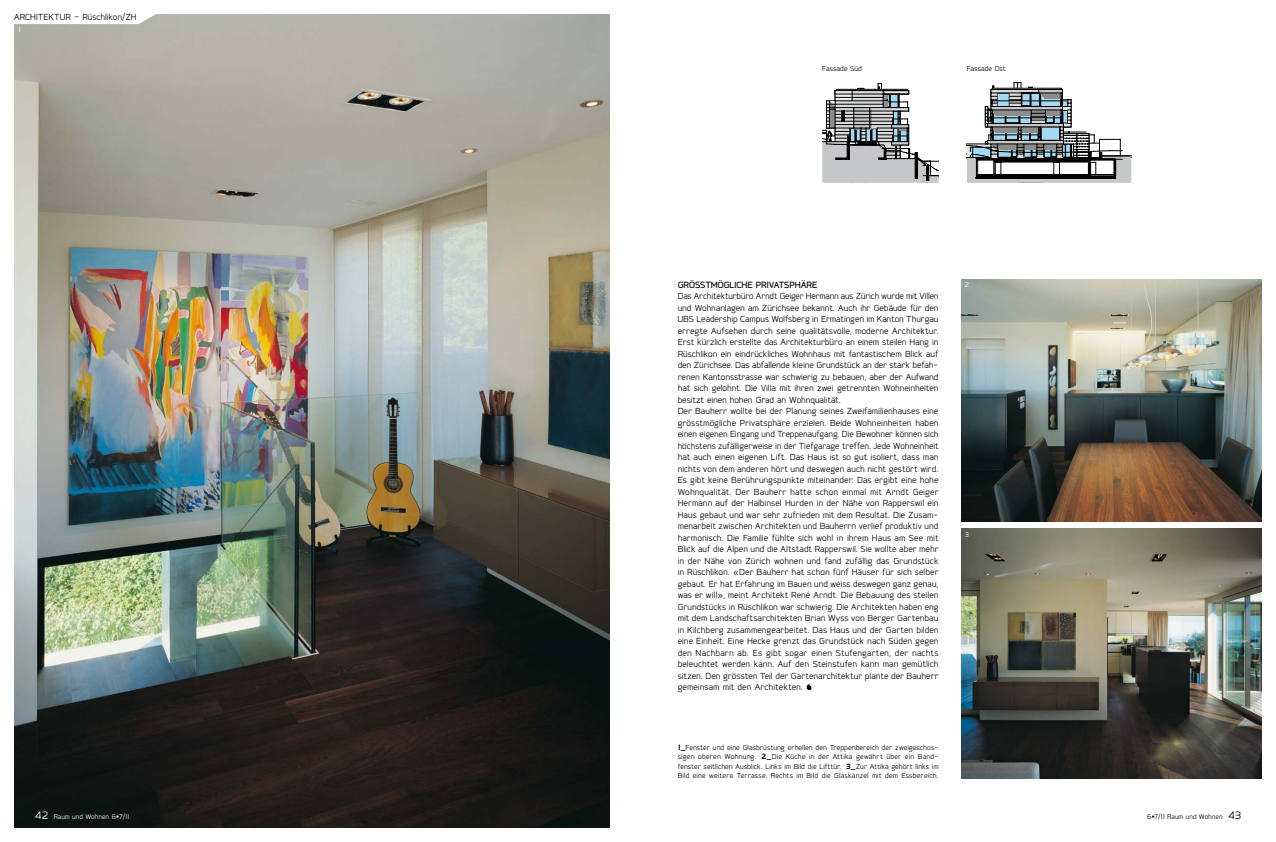
<style>
.page{position:relative;width:1276px;height:842px;background:#fff}
.page>*{position:absolute;margin:0;border:0;box-sizing:border-box;transform-origin:0 0}
.t1{font:11px/11.5px "Coupe";color:#000}
.t2{font:500 11px "Coupe";letter-spacing:-.005em;color:#000}
.t3{font:9px/9.5px "Coupe";letter-spacing:.01em;color:#000;text-align:justify}
.t4{font:9px "Coupe";color:#fff}
.t5{font:8.5px "Coupe";color:#000}
.t6{font:8.5px "Coupe";color:#fff}
.s1{font-size:13.5px}
.s2{font-weight:700}
</style>
<div class="page">
<img style="left:14px;top:14px;width:595px;height:814px">
<svg style="left:14px;top:14px;width:142px;height:10px"></svg>
<svg style="left:806px;top:684px;width:10px;height:6px"></svg>
<svg style="left:967px;top:82px;width:165px;height:101px"></svg>
<svg style="left:822px;top:83px;width:116px;height:100px"></svg>
<img style="left:961px;top:279px;width:300px;height:243px">
<img style="left:961px;top:529px;width:300px;height:249px">
<p class="t1" style="left:14px;top:11px;width:124px">ARCHITEKTUR — Rüschlikon/ZH</p>
<p class="t4" style="left:19px;top:25px;width:4px">1</p>
<p class="t6" style="left:34px;top:813px;width:97px"><span class="s1">42</span> Raum und Wohnen 6•7/11</p>
<p class="t3" style="left:822px;top:63px;width:41px">Fassade Süd</p>
<p class="t3" style="left:967px;top:63px;width:40px">Fassade Ost</p>
<p class="t2" style="left:677px;top:279px;width:141px">Grösstmögliche Privatsphäre</p>
<p class="t1" style="left:677px;top:291px;width:262px">Das Architekturbüro Arndt Geiger Hermann aus Zürich wurde mit Villen und Wohnanlagen am Zürichsee bekannt. Auch ihr Gebäude für den UBS Leadership Campus Wolfsberg in Ermatingen im Kanton Thurgau erregte Aufsehen durch seine qualitätsvolle, moderne Architektur.<br>Erst kürzlich erstellte das Architekturbüro an einem steilen Hang in Rüschlikon ein eindrückliches Wohnhaus mit fantastischem Blick auf den Zürichsee. Das abfallende kleine Grundstück an der stark befah&shy;renen Kantonsstrasse war schwierig zu bebauen, aber der Aufwand hat sich gelohnt. Die Villa mit ihren zwei getrennten Wohneinheiten besitzt einen hohen Grad an Wohnqualität.<br>Der Bauherr wollte bei der Planung seines Zweifamilienhauses eine grösstmögliche Privatsphäre erzielen. Beide Wohneinheiten haben einen eigenen Eingang und Treppenaufgang. Die Bewohner können sich höchstens zufälligerweise in der Tiefgarage treffen. Jede Wohneinheit hat auch einen eigenen Lift. Das Haus ist so gut isoliert, dass man nichts von dem anderen hört und deswegen auch nicht gestört wird.<br>Es gibt keine Berührungspunkte miteinander. Das ergibt eine hohe Wohnqualität. Der Bauherr hatte schon einmal mit Arndt Geiger Hermann auf der Halbinsel Hurden in der Nähe von Rapperswil ein Haus gebaut und war sehr zufrieden mit dem Resultat. Die Zusam&shy;menarbeit zwischen Architekten und Bauherrn verlief produktiv und harmonisch. Die Familie fühlte sich wohl in ihrem Haus am See mit Blick auf die Alpen und die Altstadt Rapperswil. Sie wollte aber mehr in der Nähe von Zürich wohnen und fand zufällig das Grundstück in Rüschlikon. «Der Bauherr hat schon fünf Häuser für sich selber gebaut. Er hat Erfahrung im Bauen und weiss deswegen ganz genau, was er will», meint Architekt René Arndt. Die Bebauung des steilen Grundstücks in Rüschlikon war schwierig. Die Architekten haben eng mit dem Landschaftsarchitekten Brian Wyss von Berger Gartenbau in Kilchberg zusammengearbeitet. Das Haus und der Garten bilden eine Einheit. Eine Hecke grenzt das Grundstück nach Süden gegen den Nachbarn ab. Es gibt sogar einen Stufengarten, der nachts beleuchtet werden kann. Auf den Steinstufen kann man gemütlich sitzen. Den grössten Teil der Gartenarchitektur plante der Bauherr gemeinsam mit den Architekten.</p>
<p class="t3" style="left:677px;top:742px;width:262px"><span class="s2">1_</span>Fenster und eine Glasbrüstung erhellen den Treppenbereich der zweigeschos&shy;sigen oberen Wohnung. <span class="s2">2_</span>Die Küche in der Attika gewährt über ein Band&shy;fenster seitlichen Ausblick. Links im Bild die Lifttür. <span class="s2">3_</span>Zur Attika gehört links im Bild eine weitere Terrasse. Rechts im Bild die Glaskanzel mit dem Essbereich.</p>
<p class="t4" style="left:964px;top:280px;width:6px">2</p>
<p class="t4" style="left:964px;top:530px;width:6px">3</p>
<p class="t5" style="left:1146px;top:813px;width:97px">6•7/11 Raum und Wohnen <span class="s1">43</span></p>
</div>
